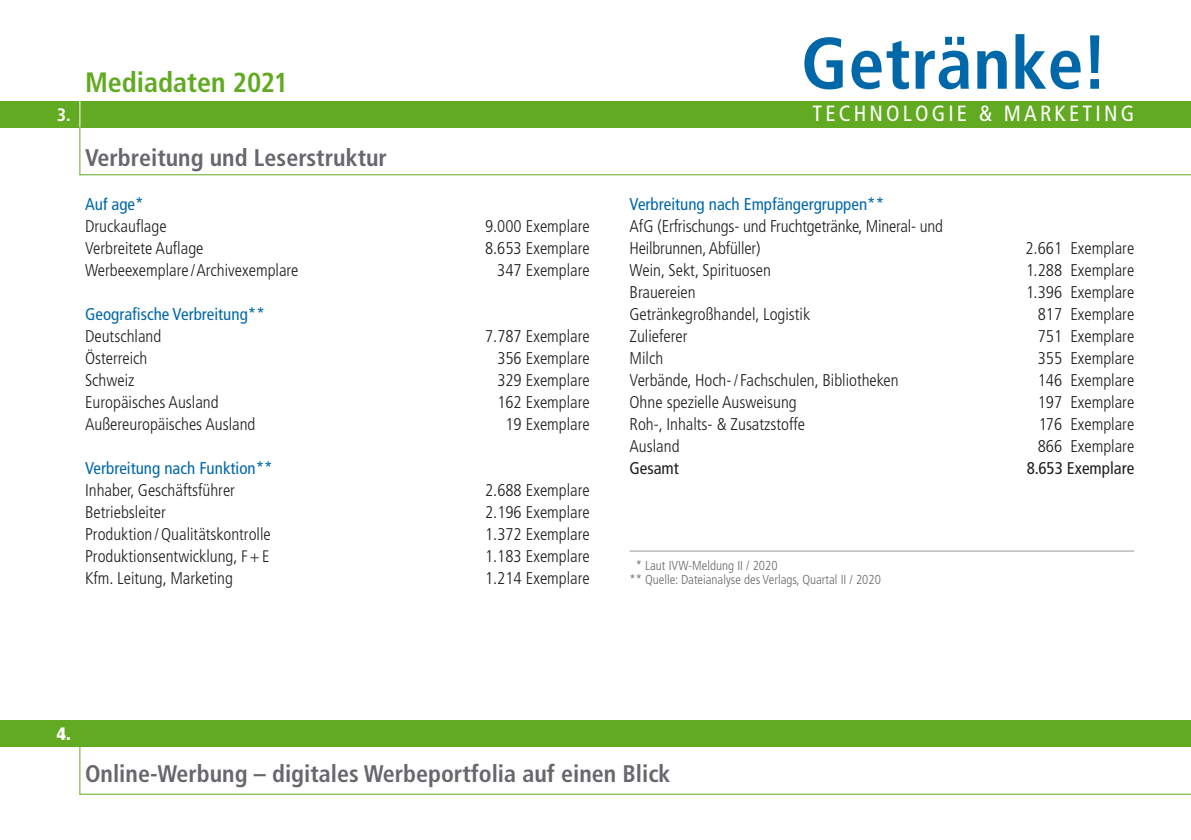
<style>
.page{position:relative;width:1191px;height:840px;background:#fff}
.page>*{position:absolute;margin:0;border:0;box-sizing:border-box;transform-origin:0 0}
.t1{font:700 condensed 72.8px "Frutiger LT Std";letter-spacing:.01em;color:#0068a9}
.t2{font:700 condensed 28px "Frutiger LT Std";color:#62aa21}
.t3{font:700 condensed 24px "Frutiger LT Std";color:#68676c}
.t4{font:condensed 22px "Frutiger LT Std";letter-spacing:.145em;color:#fff}
.t5{font:700 condensed 18px "Frutiger LT Std";color:#fff}
.t6{font:900 condensed 18px "Frutiger LT Std";color:#fff}
.t7{font:300 condensed 17px/22px "Frutiger LT Std";color:#1f1e20}
.t8{font:condensed 17px "Frutiger LT Std";color:#0068a9}
.t9{font:condensed 17px "Frutiger LT Std";color:#1f1e20}
.t10{font:300 condensed 13px/14px "Frutiger LT Std";color:#68676c}
.s1{font-size:27.4px}
.s2{font-size:76.4px}
.s3{font-size:16.6px}
</style>
<div class="page">
<hr style="left:79px;top:122px;width:1px;height:53px;background:#62aa21">
<hr style="left:80px;top:174px;width:1111px;height:1px;background:#62aa21">
<div style="left:0;top:101px;width:1191px;height:26px;background:#62aa21"></div>
<hr style="left:79px;top:96px;width:1px;height:31px;background:#fff">
<hr style="left:79px;top:741px;width:1px;height:53px;background:#62aa21">
<hr style="left:80px;top:793px;width:1111px;height:1px;background:#62aa21">
<div style="left:0;top:720px;width:1191px;height:26px;background:#62aa21"></div>
<hr style="left:629px;top:550px;width:505px;height:1px;background:#98989c">
<p class="t5" style="left:57px;top:104px;width:16px">3.</p>
<h2 class="t2" style="left:85px;top:66px;width:204px">Mediadaten <span class="s1">2021</span></h2>
<h3 class="t3" style="left:85px;top:143px;width:303px">Verbreitung und Leserstruktur</h3>
<h1 class="t1" style="left:801px;top:20px;width:308px">Getränke<span class="s2">!</span></h1>
<p class="t4" style="left:812px;top:101px;width:323px">TECHNOLOGIE &amp; MARKETING</p>
<p class="t8" style="left:629px;top:194px;width:256px">Verbreitung nach Empfängergruppen**</p>
<p class="t7" style="left:629px;top:215px;width:315px">AfG (Erfrischungs- und Fruchtgetränke, Mineral- und<br>Heilbrunnen, Abfüller)</p>
<p class="t8" style="left:85px;top:194px;width:60px">Auflage*</p>
<p class="t7" style="left:85px;top:215px;width:83px">Druckauflage</p>
<p class="t7" style="left:485px;top:215px;width:106px">9.000 Exemplare</p>
<p class="t7" style="left:85px;top:237px;width:120px">Verbreitete Auflage</p>
<p class="t7" style="left:485px;top:237px;width:106px">8.653 Exemplare</p>
<p class="t7" style="left:85px;top:259px;width:215px">Werbeexemplare /Archivexemplare</p>
<p class="t7" style="left:497px;top:259px;width:94px">347 Exemplare</p>
<p class="t7" style="left:1025px;top:237px;width:110px">2.661 Exemplare</p>
<p class="t7" style="left:629px;top:259px;width:143px">Wein, Sekt, Spirituosen</p>
<p class="t7" style="left:1026px;top:259px;width:109px">1.288 Exemplare</p>
<p class="t7" style="left:629px;top:281px;width:68px">Brauereien</p>
<p class="t7" style="left:1026px;top:281px;width:109px">1.396 Exemplare</p>
<p class="t7" style="left:629px;top:303px;width:182px">Getränkegroßhandel, Logistik</p>
<p class="t7" style="left:1037px;top:303px;width:98px">817 Exemplare</p>
<p class="t7" style="left:629px;top:325px;width:59px">Zulieferer</p>
<p class="t7" style="left:1037px;top:325px;width:98px">751 Exemplare</p>
<p class="t7" style="left:629px;top:347px;width:35px">Milch</p>
<p class="t7" style="left:1037px;top:347px;width:98px">355 Exemplare</p>
<p class="t7" style="left:629px;top:369px;width:271px">Verbände, Hoch-/ Fachschulen, Bibliotheken</p>
<p class="t7" style="left:1037px;top:369px;width:98px">146 Exemplare</p>
<p class="t7" style="left:629px;top:391px;width:169px">Ohne spezielle Ausweisung</p>
<p class="t7" style="left:1037px;top:391px;width:98px">197 Exemplare</p>
<p class="t7" style="left:629px;top:413px;width:177px">Roh-, Inhalts- &amp; Zusatzstoffe</p>
<p class="t7" style="left:1039px;top:413px;width:97px">176 Exemplare</p>
<p class="t7" style="left:629px;top:435px;width:52px">Ausland</p>
<p class="t7" style="left:1037px;top:435px;width:98px">866 Exemplare</p>
<p class="t9" style="left:629px;top:458px;width:51px">Gesamt</p>
<p class="t9" style="left:1026px;top:458px;width:109px">8.653 Exemplare</p>
<p class="t8" style="left:85px;top:304px;width:181px">Geografische Verbreitung**</p>
<p class="t7" style="left:85px;top:325px;width:78px">Deutschland</p>
<p class="t7" style="left:485px;top:325px;width:106px">7.787 Exemplare</p>
<p class="t7" style="left:85px;top:347px;width:64px">Österreich</p>
<p class="t7" style="left:497px;top:347px;width:94px">356 Exemplare</p>
<p class="t7" style="left:85px;top:369px;width:51px">Schweiz</p>
<p class="t7" style="left:497px;top:369px;width:94px">329 Exemplare</p>
<p class="t7" style="left:85px;top:391px;width:135px">Europäisches Ausland</p>
<p class="t7" style="left:497px;top:391px;width:94px">162 Exemplare</p>
<p class="t7" style="left:85px;top:413px;width:172px">Außereuropäisches Ausland</p>
<p class="t7" style="left:505px;top:413px;width:86px">19 Exemplare</p>
<p class="t8" style="left:85px;top:458px;width:189px">Verbreitung nach Funktion**</p>
<p class="t7" style="left:85px;top:479px;width:151px">Inhaber, Geschäftsführer</p>
<p class="t7" style="left:485px;top:479px;width:106px">2.688 Exemplare</p>
<p class="t7" style="left:85px;top:501px;width:82px">Betriebsleiter</p>
<p class="t7" style="left:485px;top:501px;width:106px">2.196 Exemplare</p>
<p class="t7" style="left:85px;top:523px;width:187px">Produktion /Qualitätskontrolle</p>
<p class="t7" style="left:485px;top:523px;width:106px">1.372 Exemplare</p>
<p class="t7" style="left:85px;top:545px;width:186px">Produktionsentwicklung, <span class="s3">F+E</span></p>
<p class="t7" style="left:485px;top:545px;width:106px">1.183 Exemplare</p>
<p class="t7" style="left:85px;top:567px;width:149px">Kfm. Leitung, Marketing</p>
<p class="t7" style="left:485px;top:567px;width:106px">1.214 Exemplare</p>
<p class="t10" style="left:629px;top:558px;width:253px;text-indent:6px">* Laut IVW-Meldung II / 2020<br>** Quelle: Dateianalyse des Verlags, Quartal II / 2020</p>
<p class="t6" style="left:57px;top:722px;width:16px">4.</p>
<h3 class="t3" style="left:85px;top:759px;width:587px">Online-Werbung – digitales Werbeportfolia auf einen Blick</h3>
</div>
